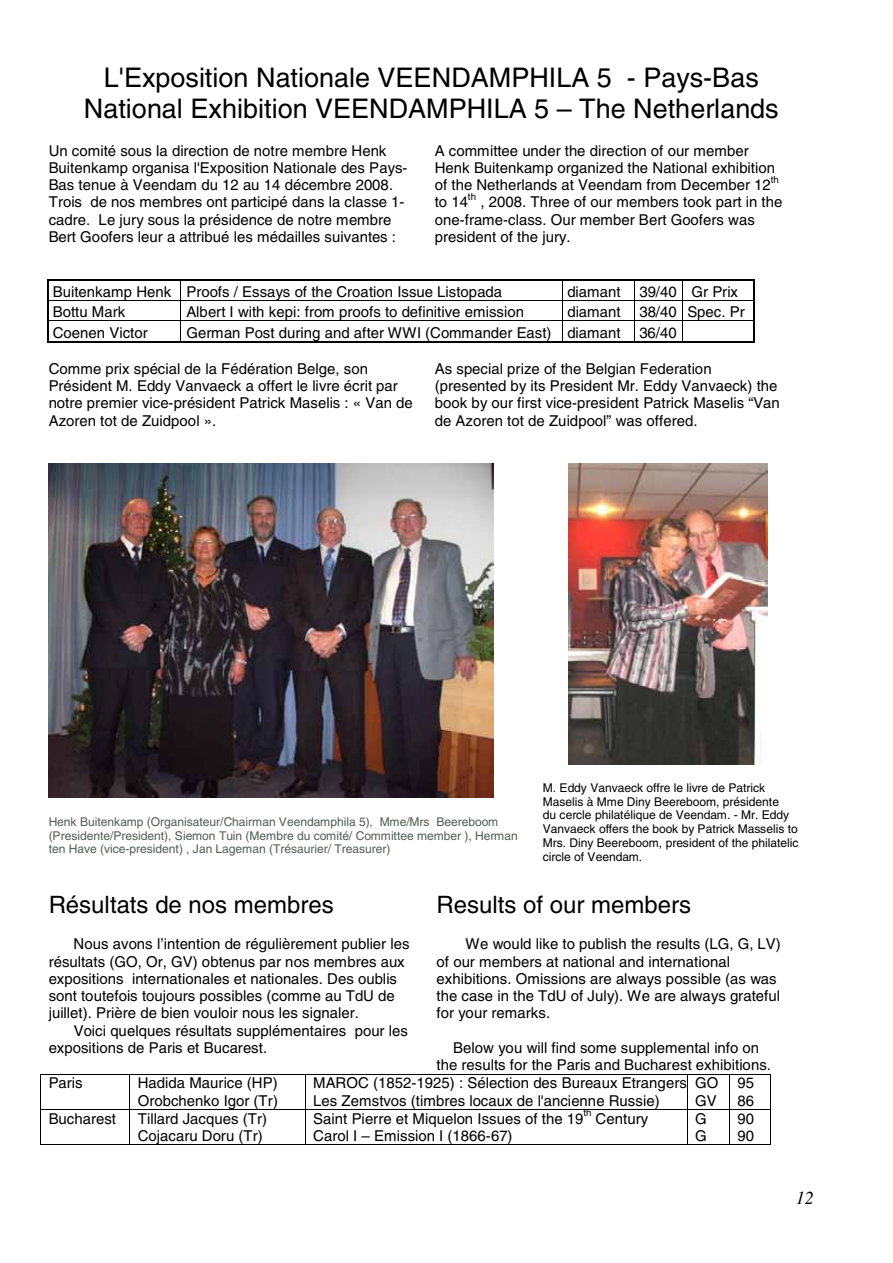
<style>
.page{position:relative;width:893px;height:1263px;background:#fff}
.page>*{position:absolute;margin:0;border:0;box-sizing:border-box;transform-origin:0 0}
.t1{font:27px/30.9px "Helvetica";color:#000;text-align:center}
.t2{font:24px "Helvetica";color:#000}
.t3{font:italic 18px "Times";color:#000}
.t4{font:15px/17.2px "Helvetica";color:#000}
.t5{font:12px/13.8px "Helvetica";letter-spacing:-.005em;color:#000}
.t6{font:12px/13.8px "Helvetica";letter-spacing:-.005em;color:#515d52}
.t7{font:9.75px "Helvetica";color:#000}
</style>
<div class="page">
<img style="left:568px;top:463px;width:200px;height:301px">
<hr style="left:48px;top:280px;width:133px;height:1px;background:#000">
<hr style="left:182px;top:280px;width:380px;height:1px;background:#000">
<hr style="left:563px;top:280px;width:71px;height:1px;background:#000">
<hr style="left:635px;top:280px;width:47px;height:1px;background:#000">
<hr style="left:683px;top:280px;width:70px;height:1px;background:#000">
<hr style="left:48px;top:300px;width:133px;height:1px;background:#000">
<hr style="left:181px;top:300px;width:381px;height:1px;background:#000">
<hr style="left:562px;top:300px;width:72px;height:1px;background:#000">
<hr style="left:634px;top:300px;width:48px;height:1px;background:#000">
<hr style="left:682px;top:300px;width:71px;height:1px;background:#000">
<hr style="left:48px;top:320px;width:133px;height:1px;background:#000">
<hr style="left:181px;top:320px;width:381px;height:1px;background:#000">
<hr style="left:562px;top:320px;width:72px;height:1px;background:#000">
<hr style="left:634px;top:320px;width:48px;height:1px;background:#000">
<hr style="left:682px;top:320px;width:71px;height:1px;background:#000">
<svg style="left:753px;top:280px;width:2px;height:41px"></svg>
<svg style="left:47px;top:280px;width:1px;height:63px"></svg>
<hr style="left:48px;top:341px;width:133px;height:2px;background:#000">
<hr style="left:182px;top:341px;width:380px;height:2px;background:#000">
<svg style="left:562px;top:280px;width:1px;height:63px"></svg>
<hr style="left:563px;top:341px;width:71px;height:2px;background:#000">
<svg style="left:634px;top:280px;width:1px;height:63px"></svg>
<hr style="left:635px;top:341px;width:47px;height:2px;background:#000">
<svg style="left:682px;top:280px;width:1px;height:63px"></svg>
<hr style="left:683px;top:341px;width:70px;height:2px;background:#000">
<hr style="left:753px;top:321px;width:2px;height:20px;background:#000">
<img style="left:49px;top:463px;width:445px;height:335px">
<hr style="left:42px;top:1074px;width:87px;height:1px;background:#000">
<hr style="left:130px;top:1074px;width:175px;height:1px;background:#000">
<hr style="left:306px;top:1074px;width:122px;height:1px;background:#000">
<hr style="left:429px;top:1074px;width:258px;height:1px;background:#000">
<hr style="left:687px;top:1074px;width:42px;height:1px;background:#000">
<hr style="left:730px;top:1074px;width:40px;height:1px;background:#000">
<hr style="left:40px;top:1074px;width:1px;height:35px;background:#000">
<hr style="left:129px;top:1074px;width:1px;height:35px;background:#000">
<hr style="left:305px;top:1074px;width:1px;height:35px;background:#000">
<hr style="left:687px;top:1074px;width:1px;height:35px;background:#000">
<hr style="left:729px;top:1074px;width:1px;height:35px;background:#000">
<hr style="left:770px;top:1074px;width:1px;height:35px;background:#000">
<hr style="left:41px;top:1109px;width:88px;height:1px;background:#000">
<hr style="left:130px;top:1109px;width:175px;height:1px;background:#000">
<hr style="left:306px;top:1109px;width:381px;height:1px;background:#000">
<hr style="left:687px;top:1109px;width:42px;height:1px;background:#000">
<hr style="left:730px;top:1109px;width:40px;height:1px;background:#000">
<hr style="left:40px;top:1110px;width:1px;height:34px;background:#000">
<hr style="left:41px;top:1144px;width:88px;height:1px;background:#000">
<hr style="left:129px;top:1110px;width:1px;height:34px;background:#000">
<hr style="left:130px;top:1144px;width:175px;height:1px;background:#000">
<hr style="left:305px;top:1110px;width:1px;height:34px;background:#000">
<hr style="left:306px;top:1144px;width:381px;height:1px;background:#000">
<hr style="left:687px;top:1110px;width:1px;height:34px;background:#000">
<hr style="left:687px;top:1144px;width:42px;height:1px;background:#000">
<hr style="left:729px;top:1110px;width:1px;height:34px;background:#000">
<hr style="left:730px;top:1144px;width:40px;height:1px;background:#000">
<hr style="left:770px;top:1110px;width:1px;height:34px;background:#000">
<h1 class="t1" style="left:84px;top:62px;width:696px">L'Exposition Nationale VEENDAMPHILA 5 - Pays-Bas<br>National Exhibition VEENDAMPHILA 5 – The Netherlands</h1>
<p class="t4" style="left:49px;top:142px;width:360px">Un comité sous la direction de notre membre Henk Buitenkamp organisa l'Exposition Nationale des Pays-Bas tenue à Veendam du 12 au 14 décembre 2008.<br>Trois de nos membres ont participé dans la classe 1- cadre. Le jury sous la présidence de notre membre Bert Goofers leur a attribué les médailles suivantes :</p>
<p class="t4" style="left:435px;top:142px;width:342px">A committee under the direction of our member<br>Henk Buitenkamp organized the National exhibition of the Netherlands at Veendam from December 12</p>
<p class="t7" style="left:771px;top:173px;width:10px">th</p>
<p class="t7" style="left:468px;top:191px;width:10px">th</p>
<p class="t4" style="left:435px;top:193px;width:349px;text-indent:46px">, 2008. Three of our members took part in the one-frame-class. Our member Bert Goofers was president of the jury.</p>
<p class="t4" style="left:435px;top:193px;width:35px">to 14</p>
<p class="t4" style="left:53px;top:283px;width:451px">Buitenkamp Henk Proofs / Essays of the Croation Issue Listopada</p>
<p class="t4" style="left:567px;top:283px;width:55px">diamant</p>
<p class="t4" style="left:639px;top:283px;width:100px">39/40 Gr Prix</p>
<p class="t4" style="left:53px;top:303px;width:74px">Bottu Mark</p>
<p class="t4" style="left:186px;top:303px;width:339px">Albert I with kepi: from proofs to definitive emission</p>
<p class="t4" style="left:567px;top:303px;width:55px">diamant</p>
<p class="t4" style="left:639px;top:303px;width:107px">38/40 Spec. Pr</p>
<p class="t4" style="left:53px;top:324px;width:96px">Coenen Victor</p>
<p class="t4" style="left:186px;top:324px;width:436px">German Post during and after WWI (Commander East) diamant</p>
<p class="t4" style="left:639px;top:324px;width:39px">36/40</p>
<p class="t4" style="left:49px;top:360px;width:366px">Comme prix spécial de la Fédération Belge, son Président M. Eddy Vanvaeck a offert le livre écrit par notre premier vice-président Patrick Maselis : « Van de Azoren tot de Zuidpool ».</p>
<p class="t4" style="left:435px;top:360px;width:347px">As special prize of the Belgian Federation (presented by its President Mr. Eddy Vanvaeck) the book by our first vice-president Patrick Maselis “Van de Azoren tot de Zuidpool” was offered.</p>
<p class="t6" style="left:49px;top:815px;width:471px">Henk Buitenkamp (Organisateur/Chairman Veendamphila 5), Mme/Mrs Beereboom (Presidente/President), Siemon Tuin (Membre du comité/ Committee member ), Herman ten Have (vice-president) , Jan Lageman (Trésaurier/ Treasurer)</p>
<p class="t5" style="left:543px;top:781px;width:257px">M. Eddy Vanvaeck offre le livre de Patrick Maselis à Mme Diny Beereboom, présidente<br>du cercle philatélique de Veendam. - Mr. Eddy Vanvaeck offers the book by Patrick Masselis to Mrs. Diny Beereboom, president of the philatelic circle of Veendam.</p>
<h2 class="t2" style="left:49px;top:890px;width:286px">Résultats de nos membres</h2>
<p class="t4" style="left:49px;top:935px;width:362px;text-indent:25px">Nous avons l’intention de régulièrement publier les résultats (GO, Or, GV) obtenus par nos membres aux expositions internationales et nationales. Des oublis sont toutefois toujours possibles (comme au TdU de juillet). Prière de bien vouloir nous les signaler.</p>
<p class="t4" style="left:49px;top:1022px;width:361px;text-indent:25px">Voici quelques résultats supplémentaires pour les expositions de Paris et Bucarest.</p>
<h2 class="t2" style="left:437px;top:890px;width:256px">Results of our members</h2>
<p class="t4" style="left:437px;top:935px;width:346px;text-indent:29px">We would like to publish the results (LG, G, LV) of our members at national and international exhibitions. Omissions are always possible (as was the case in the TdU of July). We are always grateful for your remarks.</p>
<p class="t4" style="left:437px;top:1039px;width:336px;text-align:center">Below you will find some supplemental info on<br>the results for the Paris and Bucharest exhibitions.</p>
<p class="t4" style="left:49px;top:1074px;width:35px">Paris</p>
<p class="t4" style="left:138px;top:1074px;width:142px">Hadida Maurice (HP)<br>Orobchenko Igor (Tr)</p>
<p class="t4" style="left:313px;top:1074px;width:375px">MAROC (1852-1925) : Sélection des Bureaux Etrangers<br>Les Zemstvos (timbres locaux de l'ancienne Russie)</p>
<p class="t4" style="left:695px;top:1074px;width:25px">GO<br>GV</p>
<p class="t4" style="left:737px;top:1074px;width:18px">95<br>86</p>
<p class="t4" style="left:49px;top:1109px;width:69px">Bucharest</p>
<p class="t4" style="left:138px;top:1110px;width:131px">Tillard Jacques (Tr)<br>Cojacaru Doru (Tr)</p>
<p class="t4" style="left:313px;top:1109px;width:272px">Saint Pierre et Miquelon Issues of the 19</p>
<p class="t7" style="left:583px;top:1107px;width:10px">th</p>
<p class="t4" style="left:596px;top:1109px;width:54px">Century</p>
<p class="t4" style="left:695px;top:1110px;width:13px">G<br>G</p>
<p class="t4" style="left:737px;top:1110px;width:18px">90<br>90</p>
<p class="t4" style="left:313px;top:1127px;width:201px">Carol I – Emission I (1866-67)</p>
<p class="t3" style="left:796px;top:1182px;width:19px">12</p>
</div>
